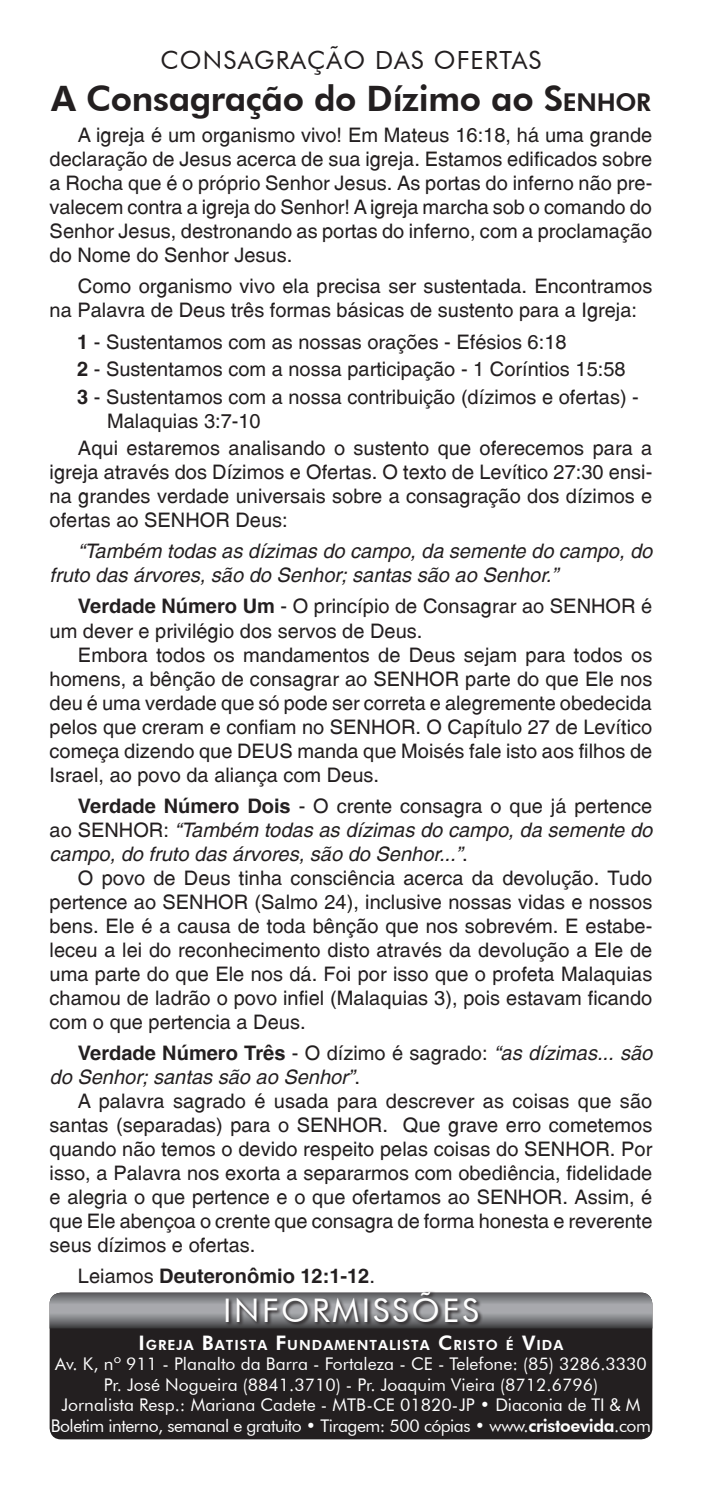
<style>
.page{position:relative;width:702px;height:1489px;background:#fff}
.page>*{position:absolute;margin:0;border:0;box-sizing:border-box;transform-origin:0 0}
.titulo{font:800 35px "Futura BT";letter-spacing:-.01em;color:#231f20}
.titulo-2{font:32.5px "Futura BT";letter-spacing:.08em;color:#fff}
.titulo-3{font:25px "Futura BT";letter-spacing:.05em;color:#231f20}
.texto{font:20px/24px "Switzerland Plain";color:#231f20;text-align:justify}
.texto-2{font:italic 20px/24px "Switzerland";color:#231f20}
.texto-3{font:700 20px "Switzerland";color:#231f20}
.texto-4{font:17.5px "Futura BT";color:#fff}
.texto-5{font:17.5px "Futura BT";letter-spacing:-.03em;color:#fff}
.texto-6{font:800 14px "Futura BT";letter-spacing:.07em;color:#fff}
.s1{font-style:inherit}
.s2{font-size:24.5px}
.s3{font-family:"Switzerland";font-weight:700}
.s4{font-weight:700;font-style:normal}
.s5{font-family:"Switzerland Plain";font-style:normal}
.s6{font-family:"Switzerland Plain";font-weight:400}
.s7{font-size:20px}
.s8{font-weight:800}
</style>
<div class="page">
<div style="left:50px;top:1292px;width:602px;height:147px;background:#231f20;border-radius:11px"></div>
<svg style="left:50px;top:1292px;width:602px;height:36px;background:#828386"></svg>
<svg style="left:226px;top:1291px;width:257px;height:35px;background:#757578"></svg>
<p class="titulo-3" style="left:160px;top:45px;width:382px">CONSAGRAÇÃO DAS OFERTAS</p>
<p class="titulo" style="left:51px;top:77px;width:601px">A Consagração do Dízimo ao <span class="s1">S</span><span class="s2">ENHOR</span></p>
<p class="texto" style="left:50px;top:123px;width:604px;text-indent:28px">A igreja é um organismo vivo! Em Mateus 16:18, há uma grande declaração de Jesus acerca de sua igreja. Estamos edificados sobre a Rocha que é o próprio Senhor Jesus. As portas do inferno não pre&shy;valecem contra a igreja do Senhor! A igreja marcha sob o comando do Senhor Jesus, destronando as portas do inferno, com a proclamação do Nome do Senhor Jesus.</p>
<p class="texto" style="left:50px;top:274px;width:604px;text-indent:28px">Como organismo vivo ela precisa ser sustentada. Encontramos na Palavra de Deus três formas básicas de sustento para a Igreja:</p>
<p class="texto" style="left:77px;top:329px;width:491px"><span class="s3">1</span> - Sustentamos com as nossas orações - Efésios 6:18</p>
<p class="texto" style="left:77px;top:357px;width:550px"><span class="s3">2</span> - Sustentamos com a nossa participação - 1 Coríntios 15:58</p>
<p class="texto" style="left:107px;top:384px;width:533px;text-indent:-30px"><span class="s3">3</span> - Sustentamos com a nossa contribuição (dízimos e ofertas) -<br>Malaquias 3:7-10</p>
<p class="texto" style="left:50px;top:436px;width:604px;text-indent:28px">Aqui estaremos analisando o sustento que oferecemos para a igreja através dos Dízimos e Ofertas. O texto de Levítico 27:30 ensi&shy;na grandes verdade universais sobre a consagração dos dízimos e ofertas ao SENHOR Deus:</p>
<p class="texto-2" style="left:50px;top:539px;width:604px;text-indent:28px">“Também todas as dízimas do campo, da semente do campo, do fruto das árvores, são do Senhor; santas são ao Senhor.”</p>
<p class="texto" style="left:50px;top:594px;width:604px;text-indent:28px"><span class="s3">Verdade Número Um</span> - O princípio de Consagrar ao SENHOR é um dever e privilégio dos servos de Deus.</p>
<p class="texto" style="left:50px;top:642px;width:604px;text-indent:28px">Embora todos os mandamentos de Deus sejam para todos os homens, a bênção de consagrar ao SENHOR parte do que Ele nos deu é uma verdade que só pode ser correta e alegremente obedecida pelos que creram e confiam no SENHOR. O Capítulo 27 de Levítico começa dizendo que DEUS manda que Moisés fale isto aos filhos de Israel, ao povo da aliança com Deus.</p>
<p class="texto-2" style="left:50px;top:793px;width:604px;text-align:justify;text-indent:28px"><span class="s4">Verdade Número Dois</span> <span class="s5">- O crente consagra o que já pertence ao SENHOR:</span> “Também todas as dízimas do campo, da semente do campo, do fruto das árvores, são do Senhor...”<span class="s5">.</span></p>
<p class="texto" style="left:50px;top:865px;width:604px;text-indent:28px">O povo de Deus tinha consciência acerca da devolução. Tudo pertence ao SENHOR (Salmo 24), inclusive nossas vidas e nossos bens. Ele é a causa de toda bênção que nos sobrevém. E estabe&shy;leceu a lei do reconhecimento disto através da devolução a Ele de uma parte do que Ele nos dá. Foi por isso que o profeta Malaquias chamou de ladrão o povo infiel (Malaquias 3), pois estavam ficando com o que pertencia a Deus.</p>
<p class="texto-2" style="left:50px;top:1040px;width:604px;text-indent:28px"><span class="s4">Verdade Número Três</span> <span class="s5">- O dízimo é sagrado:</span> “as dízimas... são do Senhor; santas são ao Senhor”<span class="s5">.</span></p>
<p class="texto" style="left:50px;top:1088px;width:604px;text-indent:28px">A palavra sagrado é usada para descrever as coisas que são santas (separadas) para o SENHOR. Que grave erro cometemos quando não temos o devido respeito pelas coisas do SENHOR. Por isso, a Palavra nos exorta a separarmos com obediência, fidelidade e alegria o que pertence e o que ofertamos ao SENHOR. Assim, é que Ele abençoa o crente que consagra de forma honesta e reverente seus dízimos e ofertas.</p>
<p class="texto-3" style="left:78px;top:1263px;width:298px"><span class="s6">Leiamos</span> Deuteronômio 12:1-12<span class="s6">.</span></p>
<p class="titulo-2" style="left:223px;top:1290px;width:257px">INFORMISSÕES</p>
<p class="texto-6" style="left:138px;top:1335px;width:426px"><span class="s7">I</span>GREJA <span class="s7">B</span>ATISTA <span class="s7">F</span>UNDAMENTALISTA <span class="s7">C</span>RISTO É <span class="s7">V</span>I DA</p>
<p class="texto-4" style="left:55px;top:1352px;width:593px">Av. K, nº 911 - Planalto da Barra - Fortaleza - CE - Telefone: (85) 3286.3330</p>
<p class="texto-4" style="left:104px;top:1373px;width:495px">Pr. José Nogueira (8841.3710) - Pr. Joaquim Vieira (8712.6796)</p>
<p class="texto-4" style="left:61px;top:1393px;width:580px">Jornalista Resp.: Mariana Cadete - MTB-CE 01820-JP • Diaconia de TI &amp; M</p>
<p class="texto-5" style="left:51px;top:1414px;width:601px">Boletim interno, semanal e gratuito • Tiragem: 500 cópias • www.<span class="s8">cristoevida</span>.com</p>
</div>
